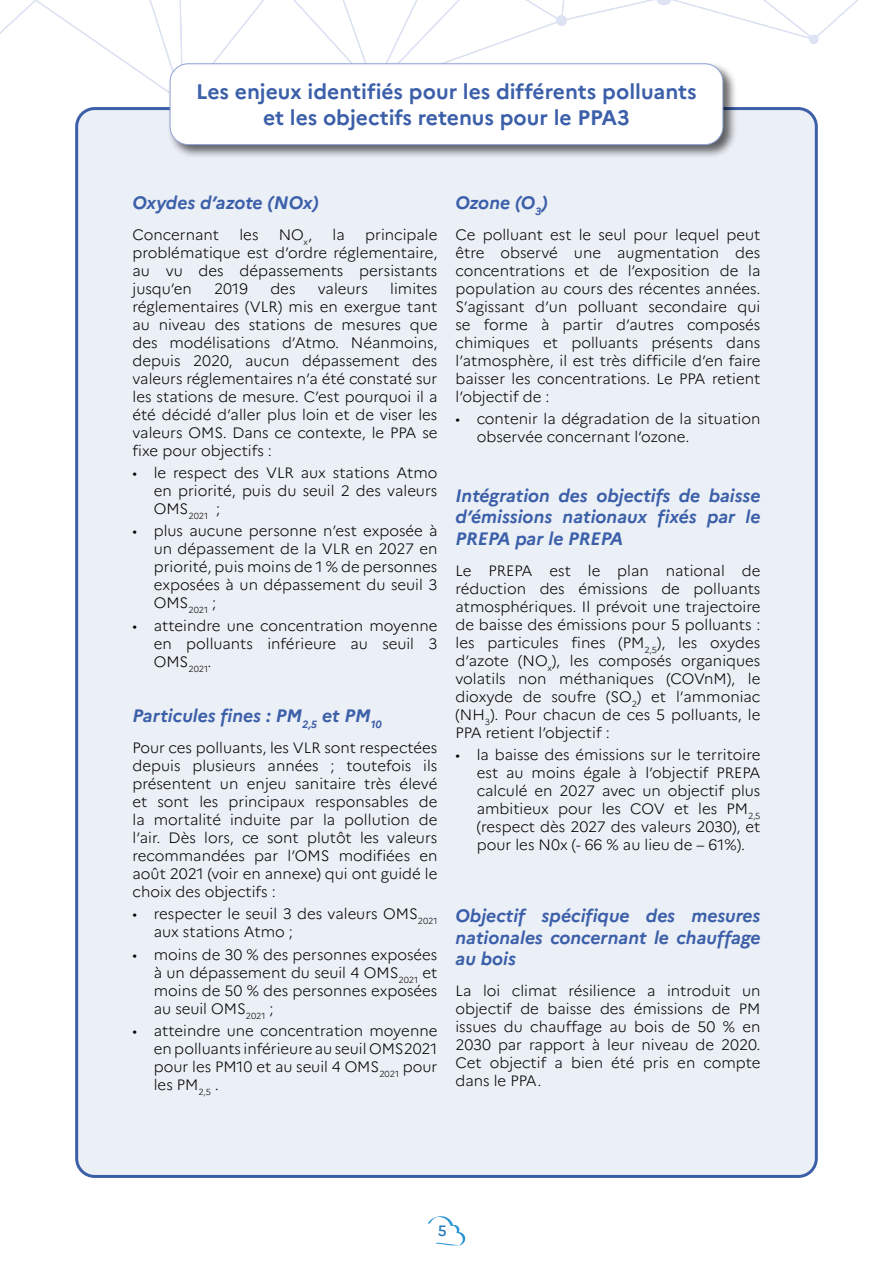
<style>
.page{position:relative;width:893px;height:1263px;background:#fff}
.page>*{position:absolute;margin:0;border:0;box-sizing:border-box;transform-origin:0 0}
.t1{font:700 21px/25.2px "Marianne";color:#3b5fa9;text-align:center}
.t2{font:italic 700 18px/21.6px "Marianne";color:#3b5fa9;text-align:justify}
.t3{font:300 15px/18px "Marianne";color:#000;text-align:justify}
.t4{font:500 15px "Marianne";color:#297bb9}
</style>
<div class="page">
<svg style="left:0;top:0;width:858px;height:92px"></svg>
<svg style="left:428px;top:1216px;width:38px;height:29px"></svg>
<div style="left:77px;top:109px;width:739px;height:1067px;background:#ebeff6;border-radius:18px"></div>
<div style="left:167px;top:61px;width:570px;height:98px;background:#000;opacity:.6"></div>
<div style="left:170px;top:64px;width:553px;height:81px;background:#fff;border-radius:18px"></div>
<div style="left:170px;top:63px;width:553px;height:82px;border:1px solid #8ea2d4;border-radius:18px"></div>
<h1 class="t1" style="left:196px;top:78px;width:502px">Les enjeux identifiés pour les différents polluants et les objectifs retenus pour le PPA3</h1>
<p class="t2" style="left:133px;top:190px;width:188px">Oxydes d’azote (NOx)</p>
<p class="t3" style="left:133px;top:224px;width:88px">Concernant</p>
<p class="t3" style="left:239px;top:224px;width:21px">les</p>
<p class="t3" style="left:279px;top:224px;width:35px">NO<sub>x</sub>,</p>
<p class="t3" style="left:333px;top:224px;width:14px">la</p>
<p class="t3" style="left:133px;top:224px;width:306px;text-indent:233px">principale problématique est d’ordre réglementaire, au vu des dépassements persistants jusqu’en</p>
<p class="t3" style="left:133px;top:278px;width:306px;text-indent:258px">limites réglementaires (VLR) mis en exergue tant au niveau des stations de mesures que des modélisations d’Atmo. Néanmoins, depuis 2020, aucun dépassement des valeurs réglementaires n’a été constaté sur les stations de mesure. C’est pourquoi il a été décidé d’aller plus loin et de viser les valeurs OMS. Dans ce contexte, le PPA se fixe pour objectifs :</p>
<p class="t3" style="left:154px;top:463px;width:285px;text-indent:-21px">• le respect des VLR aux stations Atmo en priorité, puis du seuil 2 des valeurs OMS<sub>2021</sub> ;</p>
<p class="t3" style="left:154px;top:521px;width:285px;text-indent:-21px">• plus aucune personne n’est exposée à un dépassement de la VLR en 2027 en priorité, puis moins de 1 % de personnes exposées à un dépassement du seuil 3<br>OMS<sub>2021</sub> ;</p>
<p class="t3" style="left:154px;top:615px;width:285px;text-indent:-21px">• atteindre une concentration moyenne en polluants inférieure au seuil 3<br>OMS<sub>2021</sub>.</p>
<p class="t2" style="left:133px;top:704px;width:251px">Particules fines : PM<sub>2,5</sub> et PM<sub>10</sub></p>
<p class="t3" style="left:133px;top:737px;width:306px">Pour ces polluants, les VLR sont respectées depuis plusieurs années ; toutefois ils présentent un enjeu sanitaire très élevé et sont les principaux responsables de la mortalité induite par la pollution de l’air. Dès lors, ce sont plutôt les valeurs recommandées par l’OMS modifiées en août 2021 (voir en annexe) qui ont guidé le choix des objectifs :</p>
<p class="t3" style="left:154px;top:904px;width:285px;text-indent:-21px">• respecter le seuil 3 des valeurs OMS<sub>2021 </sub>aux stations Atmo ;</p>
<p class="t3" style="left:154px;top:944px;width:285px;text-indent:-21px">• moins de 30 % des personnes exposées à un dépassement du seuil 4 OMS<sub>2021</sub> et moins de 50 % des personnes exposées au seuil OMS<sub>2021</sub> ;</p>
<p class="t3" style="left:154px;top:1020px;width:285px;text-indent:-21px">• atteindre une concentration moyenne en polluants inférieure au seuil OMS2021 pour les PM10 et au seuil 4 OMS<sub>2021</sub> pour les PM<sub>2,5</sub> .</p>
<p class="t3" style="left:214px;top:278px;width:35px">2019</p>
<p class="t3" style="left:270px;top:278px;width:27px">des</p>
<p class="t3" style="left:318px;top:278px;width:52px">valeurs</p>
<p class="t2" style="left:455px;top:190px;width:94px">Ozone (O<sub>3</sub>)</p>
<p class="t3" style="left:455px;top:224px;width:306px">Ce polluant est le seul pour lequel peut être observé une augmentation des concentrations et de l’exposition de la population au cours des récentes années.<br>S’agissant d’un polluant secondaire qui se forme à partir d’autres composés chimiques et polluants présents dans l’atmosphère, il est très difficile d’en faire baisser les concentrations. Le PPA retient l’objectif de :</p>
<p class="t3" style="left:477px;top:409px;width:285px;text-indent:-21px">• contenir la dégradation de la situation observée concernant l’ozone.</p>
<p class="t2" style="left:455px;top:483px;width:306px">Intégration des objectifs de baisse d’émissions nationaux fixés par le PREPA par le PREPA</p>
<p class="t3" style="left:455px;top:560px;width:306px">Le PREPA est le plan national de réduction des émissions de polluants atmosphériques. Il prévoit une trajectoire de baisse des émissions pour 5 polluants : les particules fines (PM<sub>2,5</sub>), les oxydes d’azote (NO<sub>x</sub>), les composés organiques volatils non méthaniques (COVnM), le dioxyde de soufre (SO<sub>2</sub>) et l’ammoniac (NH<sub>3</sub>). Pour chacun de ces 5 polluants, le PPA retient l’objectif :</p>
<p class="t3" style="left:477px;top:744px;width:285px;text-indent:-21px">• la baisse des émissions sur le territoire est au moins égale à l’objectif PREPA calculé en 2027 avec un objectif plus ambitieux pour les COV et les PM<sub>2,5 </sub>(respect dès 2027 des valeurs 2030), et pour les N0x (- 66 % au lieu de – 61%).</p>
<p class="t2" style="left:455px;top:903px;width:306px">Objectif spécifique des mesures nationales concernant le chauffage au bois</p>
<p class="t3" style="left:455px;top:980px;width:306px">La loi climat résilience a introduit un objectif de baisse des émissions de PM issues du chauffage au bois de 50 % en 2030 par rapport à leur niveau de 2020.<br>Cet objectif a bien été pris en compte dans le PPA.</p>
<p class="t4" style="left:438px;top:1219px;width:10px">5</p>
</div>
